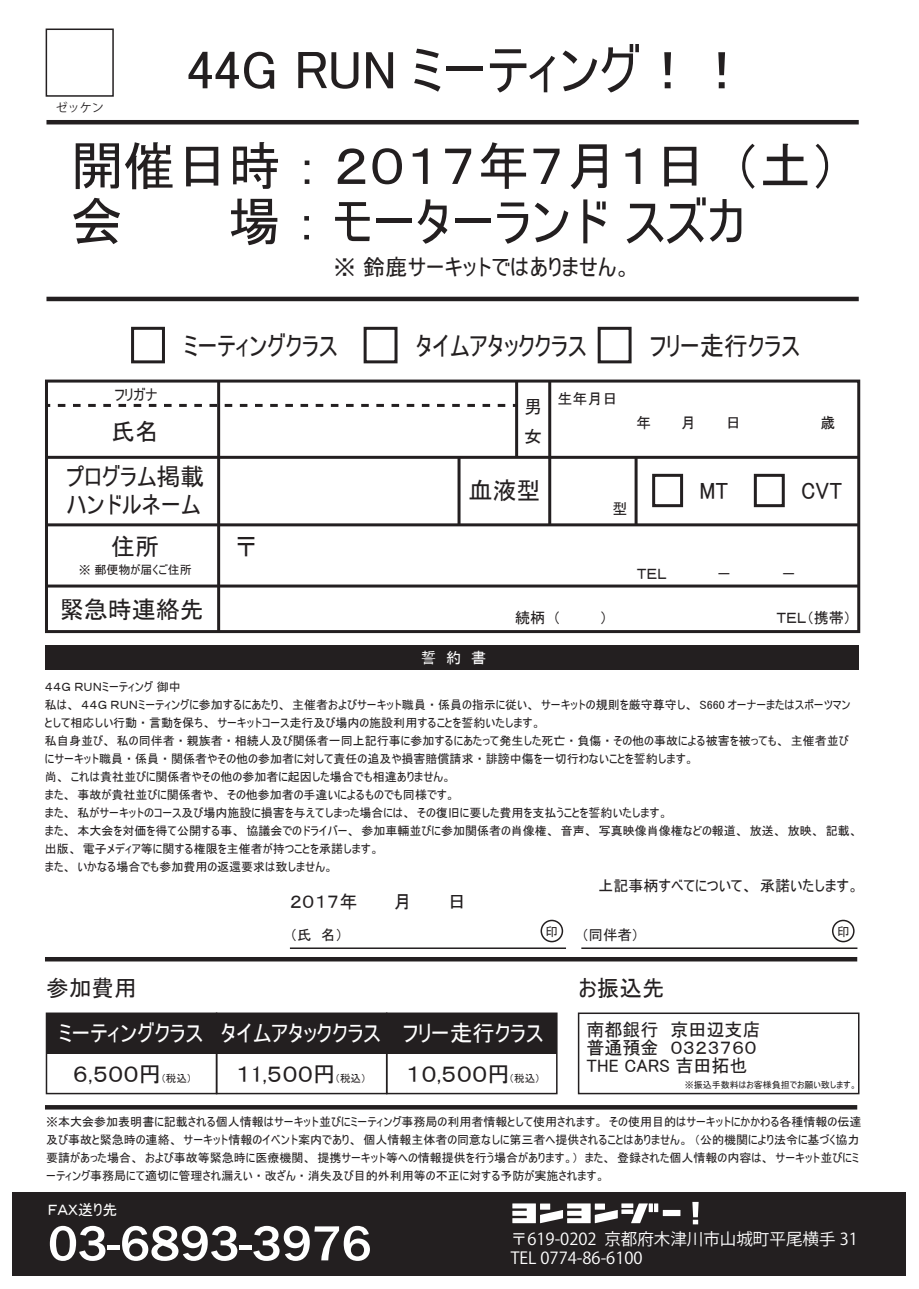
<style>
.page{position:relative;width:919px;height:1289px;background:#fff}
.page>*{position:absolute;margin:0;border:0;box-sizing:border-box;transform-origin:0 0}
.t1{font:54px "MS UI Gothic";color:#231f20}
.t2{font:52.5px/55.5px "MS UI Gothic";color:#231f20}
.t3{font:500 51px "Franklin Gothic";color:#fff}
.t4{font:26.1px "MS UI Gothic";color:#231f20;scale:.92 1}
.t5{font:24px/44.8px "MS UI Gothic";color:#231f20;text-align:center}
.t6{font:23.55px "MS UI Gothic";color:#231f20;scale:.92 1}
.t7{font:22.5px "MS UI Gothic";color:#231f20}
.t8{font:22.5px "MS UI Gothic";color:#fff}
.t9{font:18.15px "MS UI Gothic";color:#231f20}
.t10{font:18px/18px "MS UI Gothic";color:#231f20}
.t11{font:16.5px/19.5px "Koz Go Pro";color:#fff}
.t12{font:15px "MS UI Gothic";color:#231f20}
.t13{font:15px "MS UI Gothic";color:#fff}
.t14{font:14.4px "MS UI Gothic";color:#231f20}
.t15{font:12.45px "MS UI Gothic";color:#231f20}
.t16{font:12px/18px "MS UI Gothic";color:#231f20}
.t17{font:12px "Koz Go Pro";color:#231f20}
.t18{font:10.5px "MS UI Gothic";color:#231f20}
.t19{font:9px "MS UI Gothic";color:#231f20}
.s1{font-size:10.5px}
</style>
<div class="page">
<hr style="left:46px;top:297px;width:812px;height:4px;background:#231f20">
<hr style="left:46px;top:120px;width:812px;height:4px;background:#231f20">
<div style="left:131px;top:327px;width:34px;height:36px;border:3px solid #231f20"></div>
<div style="left:363px;top:327px;width:34px;height:36px;border:3px solid #231f20"></div>
<div style="left:597px;top:327px;width:34px;height:36px;border:3px solid #231f20"></div>
<div style="left:45px;top:379px;width:815px;height:254px;border:3px solid #231f20"></div>
<svg style="left:46px;top:404px;width:4px;height:3px"></svg>
<svg style="left:58px;top:404px;width:457px;height:3px"></svg>
<hr style="left:217px;top:381px;width:3px;height:250px;background:#231f20">
<hr style="left:46px;top:456px;width:812px;height:3px;background:#231f20">
<hr style="left:46px;top:523px;width:812px;height:3px;background:#231f20">
<hr style="left:515px;top:381px;width:3px;height:75px;background:#231f20">
<hr style="left:548px;top:381px;width:3px;height:144px;background:#231f20">
<div style="left:652px;top:474px;width:31px;height:33px;border:3px solid #231f20"></div>
<div style="left:753px;top:474px;width:31px;height:33px;border:3px solid #231f20"></div>
<hr style="left:634px;top:456px;width:3px;height:69px;background:#231f20">
<hr style="left:457px;top:456px;width:3px;height:69px;background:#231f20">
<hr style="left:46px;top:584px;width:812px;height:3px;background:#231f20">
<div style="left:46px;top:645px;width:812px;height:25px;background:#231f20"></div>
<hr style="left:45px;top:957px;width:812px;height:4px;background:#231f20">
<hr style="left:290px;top:947px;width:276px;height:2px;background:#231f20">
<div style="left:540px;top:919px;width:23px;height:23px;border:2px solid #231f20;border-radius:50%"></div>
<div style="left:13px;top:1192px;width:893px;height:84px;background:#231f20"></div>
<div style="left:46px;top:1013px;width:510px;height:40px;background:#231f20"></div>
<div style="left:46px;top:1012px;width:171px;height:82px;border:2px solid #231f20"></div>
<div style="left:386px;top:1012px;width:171px;height:82px;border:2px solid #231f20"></div>
<div style="left:216px;top:1012px;width:171px;height:82px;border:2px solid #231f20"></div>
<div style="left:578px;top:1012px;width:281px;height:82px;border:2px solid #231f20"></div>
<svg style="left:45px;top:1105px;width:812px;height:4px;fill:#231f20"></svg>
<hr style="left:581px;top:947px;width:276px;height:2px;background:#231f20">
<div style="left:831px;top:919px;width:23px;height:23px;border:2px solid #231f20;border-radius:50%"></div>
<div style="left:46px;top:29px;width:68px;height:68px;border:2px solid #231f20"></div>
<svg style="left:512px;top:1203px;width:146px;height:20px"></svg>
<div style="left:662px;top:1209px;width:18px;height:6px;background:#fff"></div>
<svg style="left:692px;top:1201px;width:6px;height:23px"></svg>
<p class="t17" style="left:56px;top:100px;width:49px">ゼッケン</p>
<h1 class="t1" style="left:186px;top:43px;width:563px">44G RUN ミーティング！！</h1>
<h2 class="t2" style="left:71px;top:138px;width:768px">開催日時：２０１７年７月１日（土）会　　　場：モーターランド スズカ</h2>
<h3 class="t7" style="left:333px;top:255px;width:299px">※ 鈴鹿サーキットではありません。</h3>
<h3 class="t4" style="left:183px;top:332px;width:169px">ミーティングクラス</h3>
<h3 class="t4" style="left:416px;top:332px;width:187px">タイムアタッククラス</h3>
<h3 class="t4" style="left:650px;top:332px;width:164px">フリー走行クラス</h3>
<p class="t12" style="left:114px;top:387px;width:44px">フリガナ</p>
<h3 class="t5" style="left:66px;top:409px;width:140px">氏名<br>プログラム掲載</h3>
<h3 class="t5" style="left:66px;top:484px;width:135px;line-height:41.5px">ハンドルネーム住所</h3>
<p class="t16" style="left:79px;top:560px;width:114px">※ 郵便物が届くご住所</p>
<h3 class="t5" style="left:60px;top:586px;width:146px">緊急時連絡先</h3>
<h3 class="t5" style="left:234px;top:524px;width:25px">〒</h3>
<h3 class="t10" style="left:524px;top:392px;width:18px;line-height:30px">男女</h3>
<h3 class="t5" style="left:468px;top:468px;width:73px">血液型</h3>
<p class="t12" style="left:557px;top:391px;width:61px">生年月日</p>
<p class="t12" style="left:612px;top:501px;width:16px">型</p>
<h3 class="t6" style="left:699px;top:479px;width:33px">MT</h3>
<h3 class="t6" style="left:801px;top:479px;width:46px">CVT</h3>
<p class="t13" style="left:421px;top:650px;width:66px">誓　約　書</p>
<p class="t16" style="left:45px;top:677px;width:814px">４４Ｇ ＲＵＮミーティング 御中<br>私は、４４Ｇ ＲＵＮミーティングに参加するにあたり、主催者およびサーキット職員・係員の指示に従い、サーキットの規則を厳守尊守し、 S660 オーナーまたはスポーツマンとして相応しい行動・言動を保ち、サーキットコース走行及び場内の施設利用することを誓約いたします。<br>私自身並び、私の同伴者・親族者・相続人及び関係者一同上記行事に参加するにあたって発生した死亡・負傷・その他の事故による被害を被っても、主催者並びにサーキット職員・係員・関係者やその他の参加者に対して責任の追及や損害賠償請求・誹謗中傷を一切行わないことを誓約します。<br>尚、これは貴社並びに関係者やその他の参加者に起因した場合でも相違ありません。<br>また、事故が貴社並びに関係者や、その他参加者の手違いによるものでも同様です。<br>また、私がサーキットのコース及び場内施設に損害を与えてしまった場合には、その復旧に要した費用を支払うことを誓約いたします。<br>また、本大会を対価を得て公開する事、協議会でのドライバー、参加車輛並びに参加関係者の肖像権、音声、写真映像肖像権などの報道、放送、放映、記載、出版、電子メディア等に関する権限を主催者が持つことを承諾します。<br>また、いかなる場合でも参加費用の返還要求は致しません。</p>
<p class="t12" style="left:598px;top:878px;width:262px">上記事柄すべてについて、承諾いたします。</p>
<h3 class="t9" style="left:290px;top:892px;width:177px">２０１７年　　　月　　　日</h3>
<p class="t14" style="left:290px;top:927px;width:54px">（氏　名）</p>
<p class="t15" style="left:545px;top:924px;width:14px">印</p>
<h3 class="t7" style="left:46px;top:976px;width:92px">参加費用</h3>
<h3 class="t8" style="left:58px;top:1021px;width:146px">ミーティングクラス</h3>
<h3 class="t7" style="left:73px;top:1062px;width:90px">６,５００円</h3>
<p class="t14" style="left:581px;top:927px;width:59px">（同伴者）</p>
<p class="t15" style="left:837px;top:924px;width:14px">印</p>
<h3 class="t7" style="left:578px;top:976px;width:87px">お振込先</h3>
<h3 class="t10" style="left:586px;top:1020px;width:175px">南都銀行　京田辺支店普通預金　０３２３７６０<br>THE CARS 吉田拓也</h3>
<p class="t19" style="left:684px;top:1080px;width:173px">※振込手数料はお客様負担でお願い致します。</p>
<p class="t16" style="left:46px;top:1112px;width:816px">※本大会参加表明書に記載される個人情報はサーキット並びにミーティング事務局の利用者情報として使用されます。その使用目的はサーキットにかかわる各種情報の伝達及び事故と緊急時の連絡、サーキット情報のイベント案内であり、個人情報主体者の同意なしに第三者へ提供されることはありません。（公的機関により法令に基づく協力要請があった場合、および事故等緊急時に医療機関、提携サーキット等への情報提供を行う場合があります。）また、登録された個人情報の内容は、サーキット並びにミーティング事務局にて適切に管理され漏えい・改ざん・消失及び目的外利用等の不正に対する予防が実施されます。</p>
<h3 class="t8" style="left:403px;top:1021px;width:142px">フリー走行クラス</h3>
<h3 class="t8" style="left:221px;top:1021px;width:161px">タイムアタッククラス</h3>
<h3 class="t7" style="left:236px;top:1062px;width:101px">１1,５００円</h3>
<p class="t18" style="left:161px;top:1073px;width:33px">（税込）</p>
<p class="t18" style="left:335px;top:1073px;width:33px">（税込）</p>
<h3 class="t7" style="left:406px;top:1062px;width:136px">１０,５００円<span class="s1">（税込）</span></h3>
<p class="t13" style="left:48px;top:1202px;width:71px">ＦＡＸ送り先</p>
<h3 class="t3" style="left:48px;top:1211px;width:325px">03-6893-3976</h3>
<h3 class="t11" style="left:511px;top:1229px;width:348px">〒619-0202 京都府木津川市山城町平尾横手 31<br>TEL 0774-86-6100</h3>
</div>
